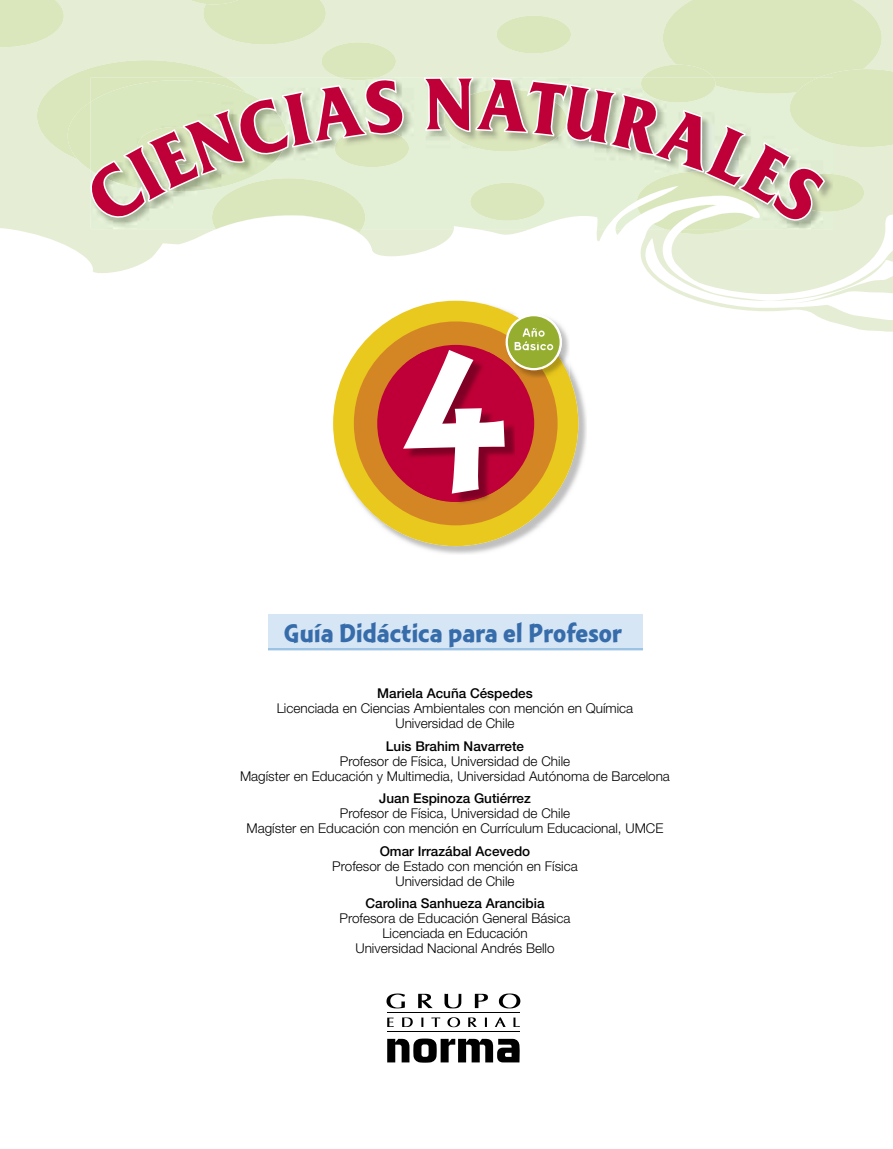
<style>
.page{position:relative;width:893px;height:1149px;background:#fff}
.page>*{position:absolute;margin:0;border:0;box-sizing:border-box;transform-origin:0 0}
.t1{font:700 76.5px "Friz Quadrata Std";color:#bf0038;scale:.91 1}
.t2{font:27px "Montara Bold Gothic";letter-spacing:-.01em;color:#376cab}
.t3{font:300 13.5px/15px "Helvetica Neue LT Std";color:#000;text-align:center}
.s1{font-weight:500}
</style>
<div class="page">
<svg style="left:26px;top:0;width:867px;height:331px"></svg>
<img style="left:404px;top:78px;width:73px;height:151px">
<img style="left:444px;top:89px;width:123px;height:62px;border-radius:50%">
<img style="left:470px;top:183px;width:75px;height:37px;border-radius:50%">
<img style="left:335px;top:129px;width:74px;height:38px;border-radius:50%">
<img style="left:333px;top:301px;width:254px;height:253px">
<div style="left:333px;top:300px;width:245px;height:246px;background:#e9c91e;border-radius:50%"></div>
<div style="left:354px;top:321px;width:204px;height:204px;background:#d48625;border-radius:50%"></div>
<div style="left:377px;top:345px;width:157px;height:157px;background:#bf0038;border-radius:50%"></div>
<img style="left:562px;top:314px;width:8px;height:42px">
<img style="left:562px;top:356px;width:8px;height:22px">
<img style="left:419px;top:493px;width:73px;height:9px">
<svg style="left:403px;top:314px;width:159px;height:179px"></svg>
<hr style="left:387px;top:1012px;width:133px;height:1px;background:#000">
<hr style="left:387px;top:1030px;width:133px;height:1px;background:#000">
<svg style="left:387px;top:1038px;width:133px;height:24px"></svg>
<svg style="left:386px;top:993px;width:134px;height:15px"></svg>
<svg style="left:387px;top:1017px;width:129px;height:9px"></svg>
<div style="left:269px;top:614px;width:374px;height:36px;background:#d6e6f4"></div>
<hr style="left:269px;top:648px;width:374px;height:1px;background:#9cc3e4">
<svg style="left:1px;top:0;width:403px;height:232px;background:#d9e4c5"></svg>
<svg style="left:477px;top:0;width:416px;height:234px;background:#d9e4c6"></svg>
<p class="t1" style="left:425px;top:58px;width:55px">N</p>
<p class="t2" style="left:284px;top:622px;width:340px">Guía Didáctica para el Profesor</p>
<p class="t3" style="left:277px;top:687px;width:358px"><span class="s1">Mariela Acuña Céspedes<br></span>Licenciada en Ciencias Ambientales con mención en Química<br>Universidad de Chile</p>
<p class="t3" style="left:240px;top:739px;width:431px"><span class="s1">Luis Brahim Navarrete<br></span>Profesor de Física, Universidad de Chile<br>Magíster en Educación y Multimedia, Universidad Autónoma de Barcelona</p>
<p class="t3" style="left:247px;top:792px;width:418px"><span class="s1">Juan Espinoza Gutiérrez<br></span>Profesor de Física, Universidad de Chile<br>Magíster en Educación con mención en Currículum Educacional, UMCE</p>
<p class="t3" style="left:332px;top:844px;width:247px"><span class="s1">Omar Irrazábal Acevedo<br></span>Profesor de Estado con mención en Física<br>Universidad de Chile</p>
<p class="t3" style="left:340px;top:897px;width:232px"><span class="s1">Carolina Sanhueza Arancibia<br></span>Profesora de Educación General Básica<br>Licenciada en Educación<br>Universidad Nacional Andrés Bello</p>
</div>
